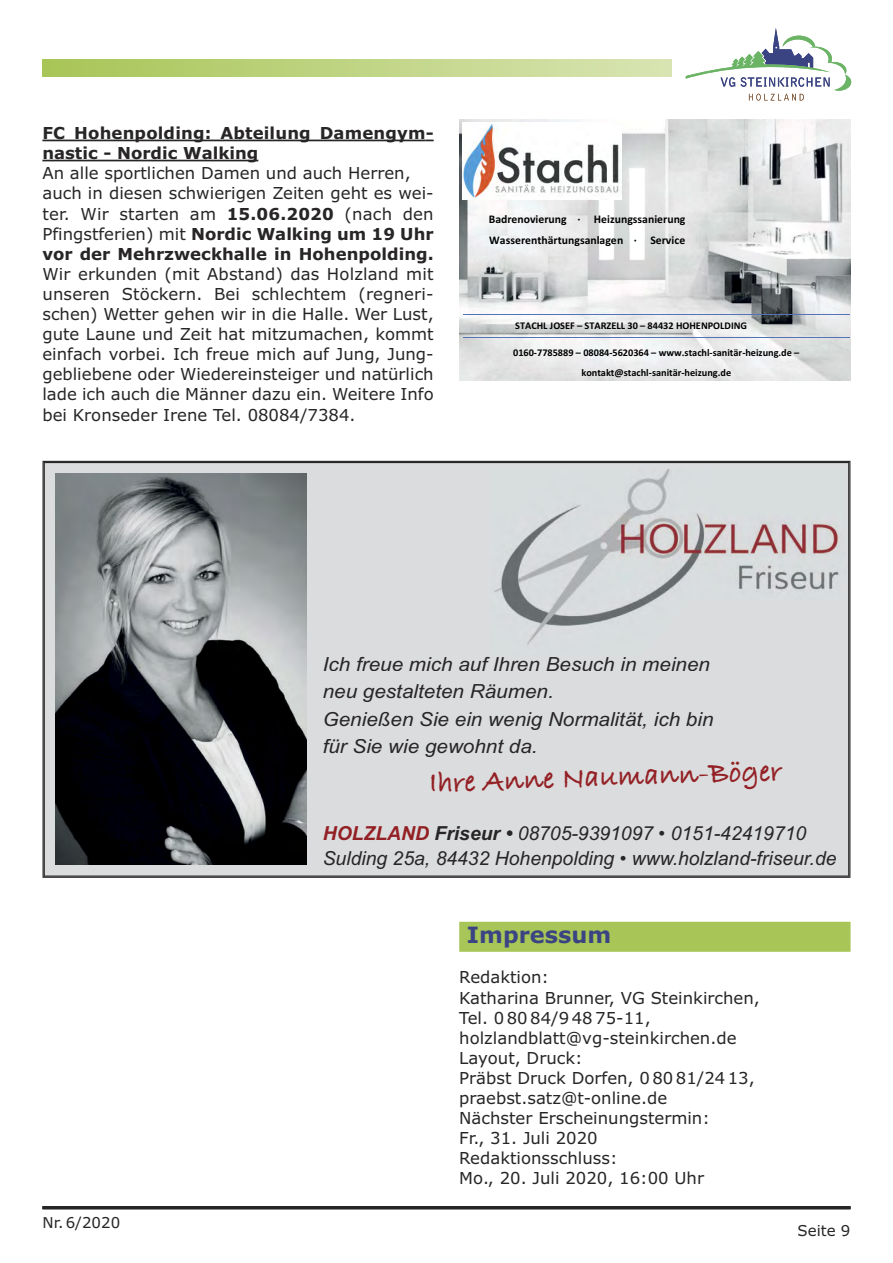
<style>
.page{position:relative;width:893px;height:1263px;background:#fff}
.page>*{position:absolute;margin:0;border:0;box-sizing:border-box;transform-origin:0 0}
.t1{font:700 31.5px "Bradley Hand ITCTT";color:#932024;scale:.93 1}
.t2{font:700 22.5px "Verdana";color:#3b4483}
.t3{font:italic 19.5px/27.6px "Arial";color:#272526;scale:1.06 1}
.t4{font:italic 19.35px/24.5px "Arial";color:#272526}
.t5{font:16.5px/20.1px "Verdana";color:#272526}
.t6{font:700 16.5px/20.1px "Verdana";letter-spacing:.01em;color:#272526}
.t7{font:15px "Verdana";color:#272526}
.t8{font:700 11.7px/21.3px "Calibri";color:#000}
.t9{font:700 10.35px/19.5px "Calibri";color:#000;text-align:center}
.s1{font-weight:700}
.s2{font-weight:700;color:#932024}
</style>
<div class="page">
<div style="left:43px;top:60px;width:629px;height:17px;background:linear-gradient(to right,#a8c557,#d8e5b3)"></div>
<hr style="left:43px;top:1206px;width:807px;height:3px;background:#272526">
<svg style="left:686px;top:28px;width:165px;height:73px"></svg>
<hr style="left:42px;top:140px;width:384px;height:1px;background:#272526">
<hr style="left:42px;top:160px;width:216px;height:1px;background:#272526">
<div style="left:459px;top:922px;width:391px;height:30px;background:#a8c557"></div>
<img style="left:459px;top:119px;width:391px;height:261px">
<img style="left:463px;top:123px;width:158px;height:77px">
<hr style="left:463px;top:314px;width:386px;height:1px;background:#5472b6">
<hr style="left:463px;top:337px;width:386px;height:1px;background:#5472b6">
<div style="left:44px;top:462px;width:805px;height:415px;background:#dbdcde"></div>
<img style="left:491px;top:469px;width:355px;height:186px">
<div style="left:429px;top:826px;width:84px;height:14px;background:#dbdcde"></div>
<div style="left:519px;top:826px;width:287px;height:14px;background:#dbdcde"></div>
<div style="left:324px;top:851px;width:512px;height:18px;background:#dbdcde"></div>
<img style="left:56px;top:474px;width:250px;height:391px">
<div style="left:324px;top:656px;width:386px;height:15px;background:#dbdcde"></div>
<div style="left:323px;top:684px;width:231px;height:18px;background:#dbdcde"></div>
<div style="left:325px;top:711px;width:389px;height:19px;background:#dbdcde"></div>
<div style="left:324px;top:739px;width:214px;height:18px;background:#dbdcde"></div>
<p class="t6" style="left:42px;top:123px;width:393px">FC Hohenpolding: Abteilung Damengym&shy;nastic - Nordic Walking</p>
<p class="t5" style="left:42px;top:164px;width:393px">An alle sportlichen Damen und auch Herren, auch in diesen schwierigen Zeiten geht es wei&shy;ter. Wir starten am <span class="s1">15.06.2020</span> (nach den Pfingstferien) mit <span class="s1">Nordic Walking um 19 Uhr vor der Mehrzweckhalle in Hohenpolding.</span></p>
<p class="t5" style="left:42px;top:264px;width:393px;text-align:justify">Wir erkunden (mit Abstand) das Holzland mit unseren Stöckern. Bei schlechtem (regneri&shy;schen) Wetter gehen wir in die Halle. Wer Lust, gute Laune und Zeit hat mitzumachen, kommt einfach vorbei. Ich freue mich auf Jung, Jung&shy;gebliebene oder Wiedereinsteiger und natürlich lade ich auch die Männer dazu ein. Weitere Info bei Kronseder Irene Tel. 08084/7384.</p>
<p class="t8" style="left:489px;top:208px;width:198px">Badrenovierung · Heizungssanierung<br>Wasserenthärtungsanlagen · Service</p>
<p class="t9" style="left:515px;top:315px;width:234px">STACHL JOSEF – STARZELL 30 – 84432 HOHENPOLDING</p>
<p class="t9" style="left:513px;top:343px;width:288px">0160-7785889 – 08084-5620364 – www.stachl-sanitär-heizung.de – kontakt@stachl-sanitär-heizung.de</p>
<p class="t3" style="left:323px;top:650px;width:370px">Ich freue mich auf Ihren Besuch in meinen neu gestalteten Räumen.<br>Genießen Sie ein wenig Normalität, ich bin für Sie wie gewohnt da.</p>
<h1 class="t1" style="left:428px;top:759px;width:381px;rotate:-2deg">Ihre Anne Naumann-Böger</h1>
<p class="t4" style="left:323px;top:822px;width:515px"><span class="s2">HOLZLAND</span> <span class="s1">Friseur •</span> 08705-9391097 • 0151-42419710<br>Sulding 25a, 84432 Hohenpolding • www.holzland-friseur.de</p>
<p class="t7" style="left:43px;top:1214px;width:79px">Nr. 6/2020</p>
<h2 class="t2" style="left:467px;top:922px;width:146px">Impressum</h2>
<p class="t5" style="left:459px;top:968px;width:302px">Redaktion:<br>Katharina Brunner, VG Steinkirchen,<br>Tel. 0 80 84/9 48 75-11, holzlandblatt@vg-steinkirchen.de<br>Layout, Druck:<br>Präbst Druck Dorfen, 0 80 81/24 13, praebst.satz@t-online.de<br>Nächster Erscheinungstermin:<br>Fr., 31. Juli 2020<br>Redaktionsschluss:<br>Mo., 20. Juli 2020, 16:00 Uhr</p>
<p class="t7" style="left:797px;top:1222px;width:54px">Seite 9</p>
</div>
